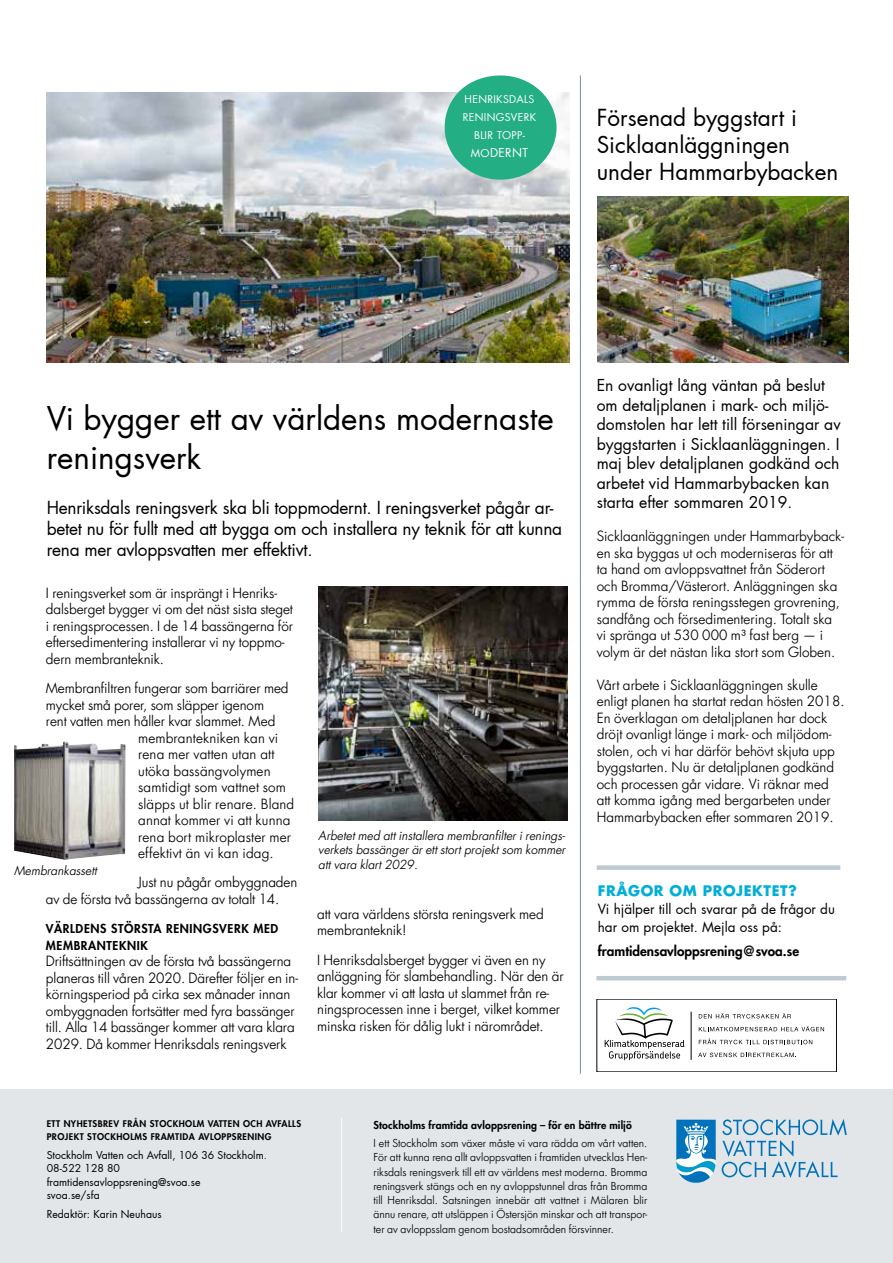
<style>
.page{position:relative;width:893px;height:1263px;background:#fff}
.page>*{position:absolute;margin:0;border:0;box-sizing:border-box;transform-origin:0 0}
.t1{font:31.35px/39px "Futura";color:#000}
.t2{font:22.5px/27px "Futura";color:#000}
.t3{font:17.25px/21px "Futura";letter-spacing:-.015em;color:#000}
.t4{font:15.75px/19.5px "Futura";color:#000}
.t5{font:700 14.25px "Futura LT";letter-spacing:.04em;color:#00afd8}
.t6{font:13.5px/16.5px "Futura L Tfor SVOA Sm Lt";letter-spacing:-.005em;color:#000}
.t7{font:13.5px/18px "Futura";color:#000}
.t8{font:800 13.5px "Futura LT";color:#000}
.t9{font:12px/14.4px "Futura L Tfor SVOA Sm Lt Obl";color:#000;text-align:justify}
.t10{font:800 12px/16.5px "Futura LT";letter-spacing:.05em;color:#000}
.t11{font:12px "Futura LT";letter-spacing:.03em;color:#fff}
.t12{font:10.5px/14.2px "Futura L Tfor SVOA Sm Lt";letter-spacing:.005em;color:#000;text-align:justify}
.t13{font:10.5px/13.5px "Futura";color:#000}
.t14{font:800 10.5px "Futura LT";letter-spacing:.015em;color:#000}
.t15{font:10.5px/18px "Futura LT";letter-spacing:.03em;color:#fff;text-align:center}
.t16{font:800 9px/13.5px "Futura LT";letter-spacing:.05em;color:#000}
.s1{font-size:10.5px}
</style>
<div class="page">
<img style="left:47px;top:92px;width:523px;height:270px">
<img style="left:14px;top:741px;width:112px;height:119px">
<div style="left:0;top:1090px;width:893px;height:173px;background:#e2e6e9"></div>
<svg style="left:676px;top:1120px;width:40px;height:63px"></svg>
<svg style="left:722px;top:1119px;width:125px;height:59px"></svg>
<hr style="left:341px;top:1118px;width:1px;height:114px;background:#fff">
<hr style="left:580px;top:75px;width:1px;height:999px;background:#7c909b">
<div style="left:445px;top:75px;width:111px;height:105px;background:#23ae84;border-radius:50%"></div>
<img style="left:319px;top:587px;width:248px;height:233px">
<div style="left:597px;top:865px;width:243px;height:5px;background:#bfc9d0"></div>
<svg style="left:699px;top:1013px;width:92px;height:5px"></svg>
<svg style="left:699px;top:1026px;width:125px;height:5px"></svg>
<svg style="left:699px;top:1038px;width:113px;height:6px"></svg>
<svg style="left:698px;top:1052px;width:98px;height:5px"></svg>
<hr style="left:691px;top:1012px;width:1px;height:48px;background:#000">
<svg style="left:605px;top:1007px;width:79px;height:53px"></svg>
<hr style="left:596px;top:976px;width:250px;height:4px;background:#bfc9d0">
<img style="left:598px;top:197px;width:250px;height:165px">
<p class="t15" style="left:463px;top:90px;width:75px">HENRIKSDALS<br>RENINGSVERK<br>BLIR TOPP-</p>
<p class="t11" style="left:471px;top:145px;width:59px"><span class="s1">MO</span>DERNT</p>
<h2 class="t2" style="left:597px;top:104px;width:243px">Försenad byggstart i<br>Sicklaanläggningen under Hammarbybacken</h2>
<h1 class="t1" style="left:47px;top:399px;width:508px">Vi bygger ett av världens modernaste reningsverk</h1>
<p class="t3" style="left:47px;top:497px;width:517px">Henriksdals reningsverk ska bli toppmodernt. I reningsverket pågår ar&shy;betet nu för fullt med att bygga om och installera ny teknik för att kunna rena mer avloppsvatten mer effektivt.</p>
<p class="t6" style="left:46px;top:585px;width:249px">I reningsverket som är insprängt i Henriks&shy;dalsberget bygger vi om det näst sista steget i reningsprocessen. I de 14 bassängerna för eftersedimentering installerar vi ny toppmo&shy;dern membranteknik.</p>
<p class="t6" style="left:46px;top:680px;width:244px">Membranfiltren fungerar som barriärer med</p>
<p class="t6" style="left:46px;top:696px;width:220px">mycket små porer, som släpper igenom</p>
<p class="t6" style="left:46px;top:713px;width:231px">rent vatten men håller kvar slammet. Med</p>
<p class="t6" style="left:138px;top:729px;width:142px">membrantekniken kan vi</p>
<p class="t6" style="left:138px;top:746px;width:138px">rena mer vatten utan att</p>
<p class="t6" style="left:138px;top:762px;width:134px">utöka bassängvolymen</p>
<p class="t6" style="left:138px;top:779px;width:149px">samtidigt som vattnet som</p>
<p class="t6" style="left:138px;top:795px;width:158px">släpps ut blir renare. Bland</p>
<p class="t6" style="left:138px;top:812px;width:154px">annat kommer vi att kunna</p>
<p class="t6" style="left:138px;top:828px;width:154px">rena bort mikroplaster mer</p>
<p class="t6" style="left:138px;top:845px;width:137px">effektivt än vi kan idag.</p>
<p class="t6" style="left:46px;top:874px;width:253px;text-indent:92px">Just nu pågår ombyggnaden av de första två bassängerna av totalt 14.</p>
<p class="t10" style="left:46px;top:920px;width:234px">VÄRLDENS STÖRSTA RENINGSVERK MED<br>MEMBRANTEKNIK</p>
<p class="t6" style="left:46px;top:953px;width:254px">Driftsättningen av de första två bassängerna planeras till våren 2020. Därefter följer en in&shy;körningsperiod på cirka sex månader innan ombyggnaden fortsätter med fyra bassänger till. Alla 14 bassänger kommer att vara klara 2029. Då kommer Henriksdals reningsverk</p>
<p class="t9" style="left:14px;top:864px;width:84px">Membrankassett</p>
<p class="t9" style="left:318px;top:828px;width:248px">Arbetet med att installera membranfilter i renings&shy;verkets bassänger är ett stort projekt som kommer att vara klart 2029.</p>
<p class="t6" style="left:317px;top:906px;width:228px">att vara världens största reningsverk med membranteknik!</p>
<p class="t6" style="left:317px;top:951px;width:248px">I Henriksdalsberget bygger vi även en ny anläggning för slambehandling. När den är klar kommer vi att lasta ut slammet från re&shy;ningsprocessen inne i berget, vilket kommer minska risken för dålig lukt i närområdet.</p>
<p class="t4" style="left:597px;top:376px;width:245px">En ovanligt lång väntan på beslut om detaljplanen i mark- och miljö&shy;domstolen har lett till förseningar av byggstarten i Sicklaanläggningen. I maj blev detaljplanen godkänd och arbetet vid Hammarbybacken kan starta efter sommaren 2019.</p>
<p class="t6" style="left:597px;top:528px;width:249px">Sicklaanläggningen under Hammarbyback&shy;en ska byggas ut och moderniseras för att ta hand om avloppsvattnet från Söderort och Bromma/Västerort. Anläggningen ska rymma de första reningsstegen grovrening, sandfång och försedimentering. Totalt ska vi spränga ut 530 000 m³ fast berg — i volym är det nästan lika stort som Globen.</p>
<p class="t6" style="left:597px;top:677px;width:249px">Vårt arbete i Sicklaanläggningen skulle enligt planen ha startat redan hösten 2018.<br>En överklagan om detaljplanen har dock dröjt ovanligt länge i mark- och miljödom&shy;stolen, och vi har därför behövt skjuta upp byggstarten. Nu är detaljplanen godkänd och processen går vidare. Vi räknar med att komma igång med bergarbeten under Hammarbybacken efter sommaren 2019.</p>
<p class="t5" style="left:598px;top:881px;width:200px">FRÅGOR OM PROJEKTET?</p>
<p class="t7" style="left:598px;top:900px;width:239px">Vi hjälper till och svarar på de frågor du har om projektet. Mejla oss på:</p>
<p class="t8" style="left:598px;top:942px;width:203px">framtidensavloppsrening@svoa.se</p>
<p class="t16" style="left:47px;top:1116px;width:256px">ETT NYHETSBREV FRÅN STOCKHOLM VATTEN OCH AVFALLS<br>PROJEKT STOCKHOLMS FRAMTIDA AVLOPPSRENING</p>
<p class="t13" style="left:47px;top:1148px;width:222px">Stockholm Vatten och Avfall, 106 36 Stockholm.<br>08-522 128 80 framtidensavloppsrening@svoa.se<br>svoa.se/sfa</p>
<p class="t13" style="left:47px;top:1207px;width:116px">Redaktör: Karin Neuhaus</p>
<p class="t14" style="left:373px;top:1117px;width:260px">Stockholms framtida avloppsrening – för en bättre miljö</p>
<p class="t12" style="left:373px;top:1136px;width:275px">I ett Stockholm som växer måste vi vara rädda om vårt vatten.<br>För att kunna rena allt avloppsvatten i framtiden utvecklas Hen&shy;riksdals reningsverk till ett av världens mest moderna. Bromma reningsverk stängs och en ny avloppstunnel dras från Bromma till Henriksdal. Satsningen innebär att vattnet i Mälaren blir ännu renare, att utsläppen i Östersjön minskar och att transpor&shy;ter av avloppsslam genom bostadsområden försvinner.</p>
</div>
